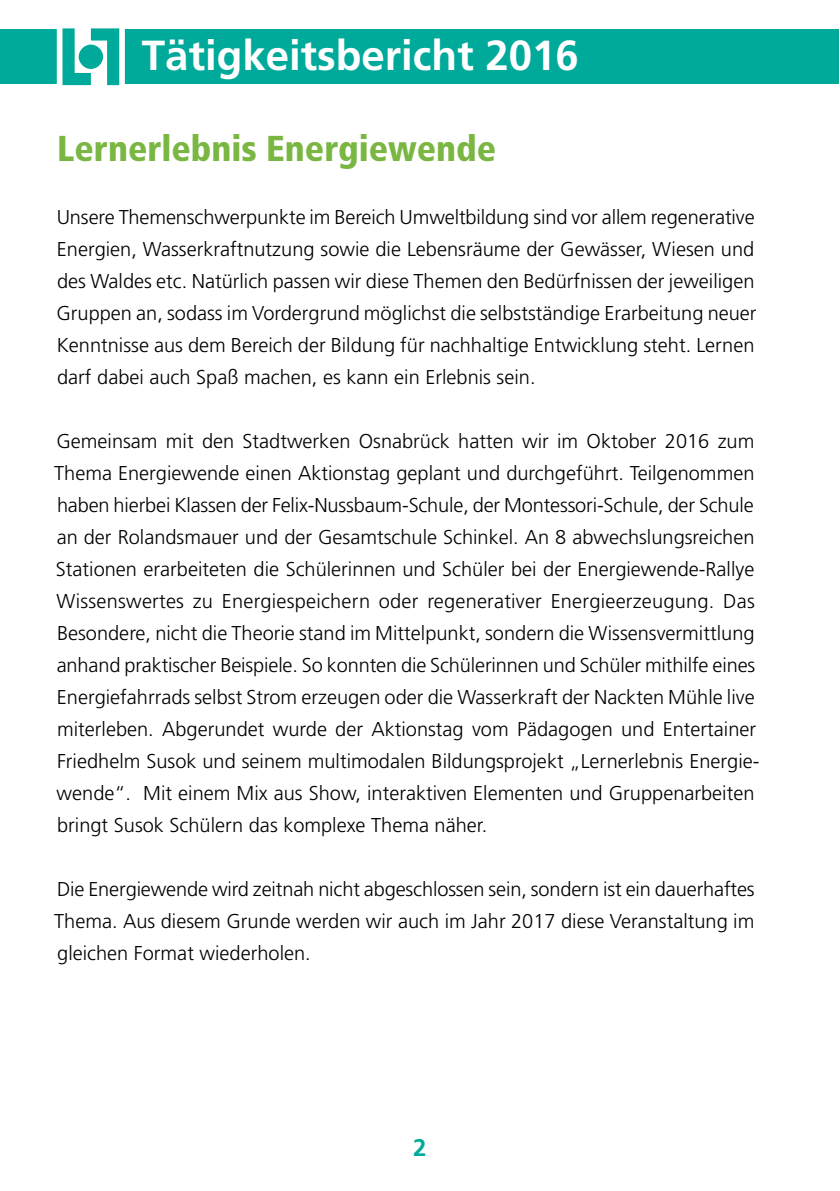
<style>
.page{position:relative;width:840px;height:1191px;background:#fff}
.page>*{position:absolute;margin:0;border:0;box-sizing:border-box;transform-origin:0 0}
.t1{font:700 42px "Frutiger";color:#fff}
.t2{font:900 condensed 36px "Frutiger";color:#7ab742}
.t3{font:700 24px "Frutiger";color:#00aa9b}
.t4{font:300 20px/32px "Frutiger";color:#000;text-align:justify}
</style>
<div class="page">
<div style="left:0;top:29px;width:838px;height:55px;background:#00aa9b"></div>
<svg style="left:57px;top:28px;width:68px;height:58px"></svg>
<svg style="left:62px;top:28px;width:57px;height:57px"></svg>
<div style="left:79px;top:45px;width:24px;height:24px;background:#00aa9b;border-radius:50%"></div>
<h1 class="t1" style="left:142px;top:31px;width:438px">Tätigkeitsbericht 2016</h1>
<h2 class="t2" style="left:57px;top:127px;width:440px">Lernerlebnis Energiewende</h2>
<p class="t4" style="left:56px;top:201px;width:701px">Unsere Themenschwerpunkte im Bereich Umweltbildung sind vor allem regenerative Energien, Wasserkraftnutzung sowie die Lebensräume der Gewässer, Wiesen und des Waldes etc. Natürlich passen wir diese Themen den Bedürfnissen der jeweiligen Gruppen an, sodass im Vordergrund möglichst die selbstständige Erarbeitung neuer Kenntnisse aus dem Bereich der Bildung für nachhaltige Entwicklung steht. Lernen darf dabei auch Spaß machen, es kann ein Erlebnis sein.</p>
<p class="t4" style="left:54px;top:425px;width:706px;text-align:left">Gemeinsam mit den Stadtwerken Osnabrück hatten wir im Oktober 2016 zum Thema Energiewende einen Aktionstag geplant und durchgeführt. Teilgenommen haben hierbei Klassen der Felix-Nussbaum-Schule, der Montessori-Schule, der Schule an der Rolandsmauer und der Gesamtschule Schinkel. An 8 abwechslungsreichen Stationen erarbeiteten die Schülerinnen und Schüler bei der Energiewende-Rallye Wissenswertes zu Energiespeichern oder regenerativer Energieerzeugung. Das Besondere, nicht die Theorie stand im Mittelpunkt, sondern die Wissensvermittlung anhand praktischer Beispiele. So konnten die Schülerinnen und Schüler mithilfe eines Energiefahrrads selbst Strom erzeugen oder die Wasserkraft der Nackten Mühle live miterleben. Abgerundet wurde der Aktionstag vom Pädagogen und Entertainer Friedhelm Susok und seinem multimodalen Bildungsprojekt „Lernerlebnis Energie&shy;wende“. Mit einem Mix aus Show, interaktiven Elementen und Gruppenarbeiten bringt Susok Schülern das komplexe Thema näher.</p>
<p class="t4" style="left:54px;top:873px;width:701px">Die Energiewende wird zeitnah nicht abgeschlossen sein, sondern ist ein dauerhaftes Thema. Aus diesem Grunde werden wir auch im Jahr 2017 diese Veranstaltung im gleichen Format wiederholen.</p>
<p class="t3" style="left:413px;top:1133px;width:15px">2</p>
</div>
